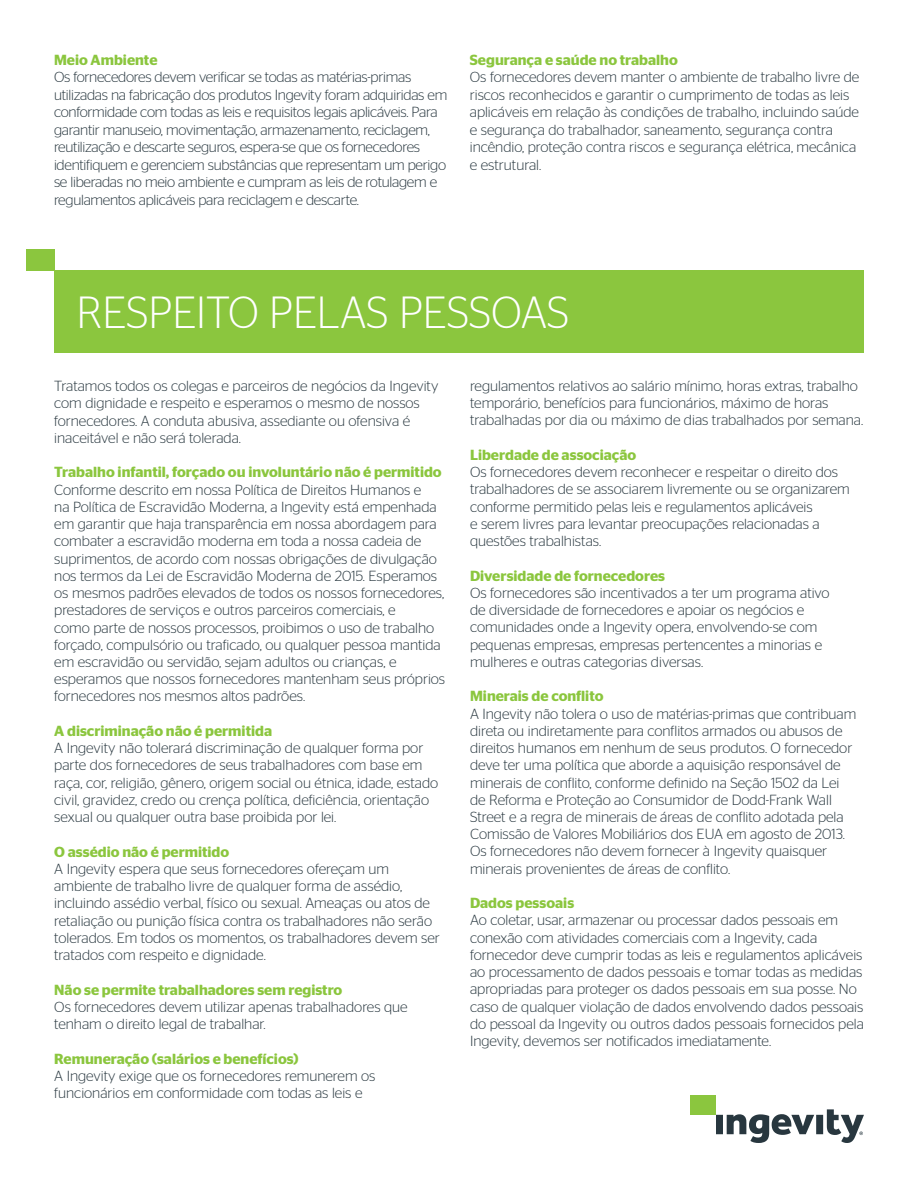
<style>
.page{position:relative;width:918px;height:1188px;background:#fff}
.page>*{position:absolute;margin:0;border:0;box-sizing:border-box;transform-origin:0 0}
.t1{font:300 45px "Stag Sans";color:#fff;scale:.96 1}
.t2{font:300 14.7px/17.2px "Stag Sans";color:#28373f}
.t3{font:300 14.7px/17.5px "Stag Sans";letter-spacing:-.02em;color:#28373f}
.t4{font:600 14.7px "Stag Sans";color:#8bc63e}
</style>
<div class="page">
<div style="left:54px;top:270px;width:810px;height:83px;background:#8bc63e"></div>
<div style="left:26px;top:249px;width:28px;height:21px;background:#8bc63e"></div>
<div style="left:690px;top:1095px;width:26px;height:20px;background:#8bc63e"></div>
<svg style="left:716px;top:1109px;width:148px;height:34px"></svg>
<p class="t4" style="left:54px;top:51px;width:105px">Meio Ambiente</p>
<p class="t3" style="left:54px;top:68px;width:395px">Os fornecedores devem verificar se todas as matérias-primas utilizadas na fabricação dos produtos Ingevity foram adquiridas em conformidade com todas as leis e requisitos legais aplicáveis. Para garantir manuseio, movimentação, armazenamento, reciclagem, reutilização e descarte seguros, espera-se que os fornecedores identifiquem e gerenciem substâncias que representam um perigo se liberadas no meio ambiente e cumpram as leis de rotulagem e regulamentos aplicáveis para reciclagem e descarte.</p>
<p class="t4" style="left:470px;top:51px;width:210px">Segurança e saúde no trabalho</p>
<p class="t2" style="left:470px;top:68px;width:391px">Os fornecedores devem manter o ambiente de trabalho livre de riscos reconhecidos e garantir o cumprimento de todas as leis aplicáveis em relação às condições de trabalho, incluindo saúde e segurança do trabalhador, saneamento, segurança contra incêndio, proteção contra riscos e segurança elétrica, mecânica e estrutural.</p>
<h1 class="t1" style="left:76px;top:287px;width:515px">RESPEITO PELAS PESSOAS</h1>
<p class="t2" style="left:54px;top:377px;width:386px">Tratamos todos os colegas e parceiros de negócios da Ingevity com dignidade e respeito e esperamos o mesmo de nossos fornecedores. A conduta abusiva, assediante ou ofensiva é inaceitável e não será tolerada.</p>
<p class="t4" style="left:54px;top:464px;width:389px">Trabalho infantil, forçado ou involuntário não é permitido</p>
<p class="t2" style="left:54px;top:481px;width:392px">Conforme descrito em nossa Política de Direitos Humanos e<br>na Política de Escravidão Moderna, a Ingevity está empenhada em garantir que haja transparência em nossa abordagem para combater a escravidão moderna em toda a nossa cadeia de suprimentos, de acordo com nossas obrigações de divulgação nos termos da Lei de Escravidão Moderna de 2015. Esperamos os mesmos padrões elevados de todos os nossos fornecedores, prestadores de serviços e outros parceiros comerciais, e<br>como parte de nossos processos, proibimos o uso de trabalho forçado, compulsório ou traficado, ou qualquer pessoa mantida em escravidão ou servidão, sejam adultos ou crianças, e esperamos que nossos fornecedores mantenham seus próprios fornecedores nos mesmos altos padrões.</p>
<p class="t4" style="left:54px;top:722px;width:219px">A discriminação não é permitida</p>
<p class="t2" style="left:54px;top:739px;width:386px">A Ingevity não tolerará discriminação de qualquer forma por parte dos fornecedores de seus trabalhadores com base em raça, cor, religião, gênero, origem social ou étnica, idade, estado civil, gravidez, credo ou crença política, deficiência, orientação sexual ou qualquer outra base proibida por lei.</p>
<p class="t4" style="left:54px;top:843px;width:177px">O assédio não é permitido</p>
<p class="t2" style="left:54px;top:860px;width:387px">A Ingevity espera que seus fornecedores ofereçam um ambiente de trabalho livre de qualquer forma de assédio, incluindo assédio verbal, físico ou sexual. Ameaças ou atos de retaliação ou punição física contra os trabalhadores não serão tolerados. Em todos os momentos, os trabalhadores devem ser tratados com respeito e dignidade.</p>
<p class="t4" style="left:54px;top:981px;width:290px">Não se permite trabalhadores sem registro</p>
<p class="t2" style="left:54px;top:998px;width:355px">Os fornecedores devem utilizar apenas trabalhadores que tenham o direito legal de trabalhar.</p>
<p class="t4" style="left:54px;top:1050px;width:246px">Remuneração (salários e benefícios)</p>
<p class="t2" style="left:54px;top:1067px;width:323px">A Ingevity exige que os fornecedores remunerem os funcionários em conformidade com todas as leis e</p>
<p class="t2" style="left:470px;top:377px;width:395px">regulamentos relativos ao salário mínimo, horas extras, trabalho temporário, benefícios para funcionários, máximo de horas trabalhadas por dia ou máximo de dias trabalhados por semana.</p>
<p class="t4" style="left:470px;top:446px;width:168px">Liberdade de associação</p>
<p class="t2" style="left:470px;top:463px;width:381px">Os fornecedores devem reconhecer e respeitar o direito dos trabalhadores de se associarem livremente ou se organizarem conforme permitido pelas leis e regulamentos aplicáveis<br>e serem livres para levantar preocupações relacionadas a questões trabalhistas.</p>
<p class="t4" style="left:470px;top:567px;width:197px">Diversidade de fornecedores</p>
<p class="t2" style="left:470px;top:584px;width:361px">Os fornecedores são incentivados a ter um programa ativo de diversidade de fornecedores e apoiar os negócios e comunidades onde a Ingevity opera, envolvendo-se com pequenas empresas, empresas pertencentes a minorias e mulheres e outras categorias diversas.</p>
<p class="t4" style="left:470px;top:688px;width:135px">Minerais de conflito</p>
<p class="t2" style="left:470px;top:705px;width:388px">A Ingevity não tolera o uso de matérias-primas que contribuam direta ou indiretamente para conflitos armados ou abusos de direitos humanos em nenhum de seus produtos. O fornecedor deve ter uma política que aborde a aquisição responsável de minerais de conflito, conforme definido na Seção 1502 da Lei de Reforma e Proteção ao Consumidor de Dodd-Frank Wall Street e a regra de minerais de áreas de conflito adotada pela Comissão de Valores Mobiliários dos EUA em agosto de 2013.<br>Os fornecedores não devem fornecer à Ingevity quaisquer minerais provenientes de áreas de conflito.</p>
<p class="t4" style="left:470px;top:895px;width:106px">Dados pessoais</p>
<p class="t2" style="left:470px;top:912px;width:395px">Ao coletar, usar, armazenar ou processar dados pessoais em conexão com atividades comerciais com a Ingevity, cada fornecedor deve cumprir todas as leis e regulamentos aplicáveis ao processamento de dados pessoais e tomar todas as medidas apropriadas para proteger os dados pessoais em sua posse. No caso de qualquer violação de dados envolvendo dados pessoais do pessoal da Ingevity ou outros dados pessoais fornecidos pela Ingevity, devemos ser notificados imediatamente.</p>
</div>
